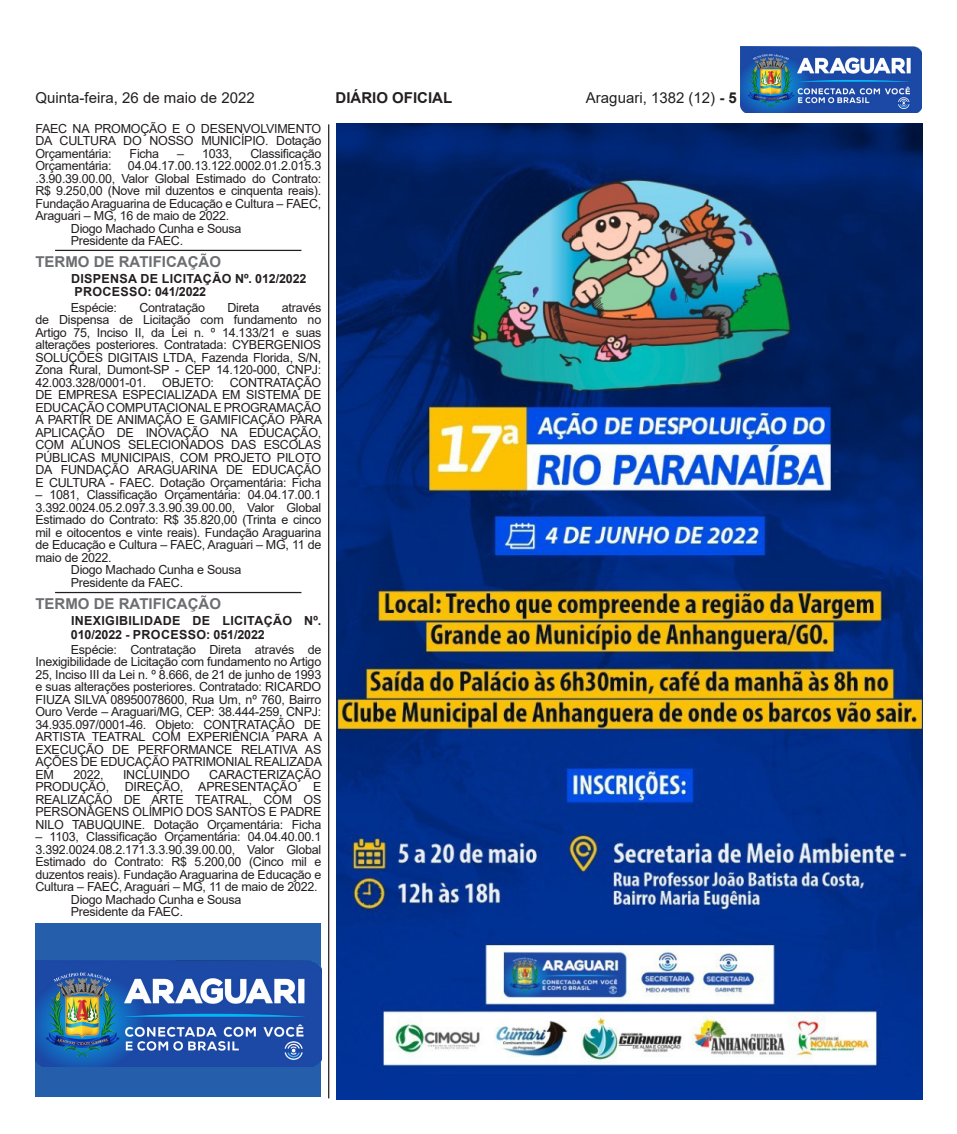
<style>
.page{position:relative;width:957px;height:1134px;background:#fff}
.page>*{position:absolute;margin:0;border:0;box-sizing:border-box;transform-origin:0 0}
.t1{font:15px "Arial";color:#231f20}
.t2{font:700 15px "Arial";color:#6c6d70}
.t3{font:700 15px "Arial";color:#231f20}
.t4{font:12.5px/12.5px "Arial";letter-spacing:-.02em;color:#231f20;text-align:justify}
.t5{font:700 12.5px/13.8px "Arial";letter-spacing:.025em;color:#231f20}
.s1{font-weight:700}
</style>
<div class="page">
<img style="left:741px;top:47px;width:180px;height:66px">
<hr style="left:328px;top:124px;width:1px;height:974px;background:#231f20">
<div style="left:35px;top:923px;width:286px;height:174px;background:#255eab"></div>
<img style="left:35px;top:960px;width:286px;height:106px">
<hr style="left:55px;top:250px;width:246px;height:1px;background:#231f20">
<hr style="left:55px;top:592px;width:246px;height:1px;background:#231f20">
<img style="left:337px;top:123px;width:586px;height:976px">
<p class="t1" style="left:35px;top:87px;width:221px">Quinta-feira, 26 de maio de 2022</p>
<p class="t3" style="left:335px;top:87px;width:118px">DIÁRIO OFICIAL</p>
<p class="t1" style="left:586px;top:87px;width:152px">Araguari, 1382 (12) <span class="s1">- 5</span></p>
<p class="t4" style="left:35px;top:122px;width:287px">FAEC NA PROMOÇÃO E O DESENVOLVIMENTO DA CULTURA DO NOSSO MUNICÍPIO. Dotação Orçamentária:</p>
<p class="t4" style="left:130px;top:147px;width:31px">Ficha</p>
<p class="t4" style="left:177px;top:147px;width:57px">– 1033,</p>
<p class="t4" style="left:250px;top:147px;width:72px">Classificação</p>
<p class="t4" style="left:35px;top:159px;width:78px">Orçamentária:</p>
<p class="t4" style="left:35px;top:159px;width:287px;text-indent:92px">04.04.17.00.13.122.0002.01.2.015.3 .3.90.39.00.00, Valor Global Estimado do Contrato:<br>R$ 9.250,00 (Nove mil duzentos e cinquenta reais).<br>Fundação Araguarina de Educação e Cultura – FAEC, Araguari – MG, 16 de maio de 2022.</p>
<p class="t4" style="left:71px;top:222px;width:172px">Diogo Machado Cunha e Sousa</p>
<p class="t4" style="left:71px;top:234px;width:114px">Presidente da FAEC.</p>
<p class="t2" style="left:35px;top:251px;width:187px">TERMO DE RATIFICAÇÃO</p>
<p class="t4" style="left:71px;top:301px;width:48px">Espécie:</p>
<p class="t4" style="left:139px;top:301px;width:67px">Contratação</p>
<p class="t4" style="left:227px;top:301px;width:34px">Direta</p>
<p class="t5" style="left:71px;top:272px;width:237px">DISPENSA DE LICITAÇÃO Nº. 012/2022</p>
<p class="t5" style="left:74px;top:285px;width:133px">PROCESSO: 041/2022</p>
<p class="t4" style="left:35px;top:301px;width:287px;text-indent:246px">através de Dispensa de Licitação com fundamento no Artigo 75, Inciso II, da Lei n. º 14.133/21 e suas alterações posteriores. Contratada: CYBERGENIOS SOLUÇÕES DIGITAIS LTDA, Fazenda Florida, S/N, Zona Rural, Dumont-SP - CEP 14.120-000, CNPJ:<br>42.003.328/0001-01.</p>
<p class="t4" style="left:35px;top:376px;width:288px;text-indent:194px">CONTRATAÇÃO DE EMPRESA ESPECIALIZADA EM SISTEMA DE EDUCAÇÃO COMPUTACIONAL E PROGRAMAÇÃO A PARTIR DE ANIMAÇÃO E GAMIFICAÇÃO PARA APLICAÇÃO DE INOVAÇÃO NA EDUCAÇÃO, COM ALUNOS SELECIONADOS DAS ESCOLAS PÚBLICAS MUNICIPAIS, COM PROJETO PILOTO DA FUNDAÇÃO ARAGUARINA DE EDUCAÇÃO E CULTURA - FAEC. Dotação Orçamentária: Ficha</p>
<p class="t4" style="left:35px;top:488px;width:287px">– 1081, Classificação Orçamentária: 04.04.17.00.1<br>3.392.0024.05.2.097.3.3.90.39.00.00, Valor Global Estimado do Contrato: R$ 35.820,00 (Trinta e cinco mil e oitocentos e vinte reais). Fundação Araguarina de Educação e Cultura – FAEC, Araguari – MG, 11 de maio de 2022.</p>
<p class="t4" style="left:71px;top:563px;width:172px">Diogo Machado Cunha e Sousa</p>
<p class="t4" style="left:71px;top:576px;width:114px">Presidente da FAEC.</p>
<p class="t4" style="left:162px;top:376px;width:53px">OBJETO:</p>
<p class="t2" style="left:35px;top:593px;width:187px">TERMO DE RATIFICAÇÃO</p>
<p class="t4" style="left:35px;top:643px;width:288px;text-indent:35px">Espécie: Contratação Direta através de Inexigibilidade de Licitação com fundamento no Artigo 25, Inciso III da Lei n. º 8.666, de 21 de junho de 1993 e suas alterações posteriores. Contratado: RICARDO FIUZA SILVA 08950078600, Rua Um, nº 760, Bairro Ouro Verde – Araguari/MG, CEP: 38.444-259, CNPJ:<br>34.935.097/0001-46. Objeto: CONTRATAÇÃO DE ARTISTA TEATRAL COM EXPERIÊNCIA PARA A EXECUÇÃO DE PERFORMANCE RELATIVA AS AÇÕES DE EDUCAÇÃO PATRIMONIAL REALIZADA EM</p>
<p class="t5" style="left:71px;top:614px;width:252px">INEXIGIBILIDADE DE LICITAÇÃO Nº.<br>010/2022 - PROCESSO: 051/2022</p>
<p class="t4" style="left:35px;top:768px;width:287px;text-indent:174px">CARACTERIZAÇÃO PRODUÇÃO, DIREÇÃO, APRESENTAÇÃO E REALIZAÇÃO DE ARTE TEATRAL, COM OS PERSONAGENS OLÍMPIO DOS SANTOS E PADRE NILO TABUQUINE. Dotação Orçamentária: Ficha</p>
<p class="t4" style="left:35px;top:830px;width:287px">– 1103, Classificação Orçamentária: 04.04.40.00.1<br>3.392.0024.08.2.171.3.3.90.39.00.00, Valor Global Estimado do Contrato: R$ 5.200,00 (Cinco mil e duzentos reais). Fundação Araguarina de Educação e Cultura – FAEC, Araguari – MG, 11 de maio de 2022.</p>
<p class="t4" style="left:71px;top:893px;width:172px">Diogo Machado Cunha e Sousa</p>
<p class="t4" style="left:71px;top:905px;width:114px">Presidente da FAEC.</p>
<p class="t4" style="left:73px;top:768px;width:32px">2022,</p>
<p class="t4" style="left:123px;top:768px;width:68px">INCLUINDO</p>
</div>
